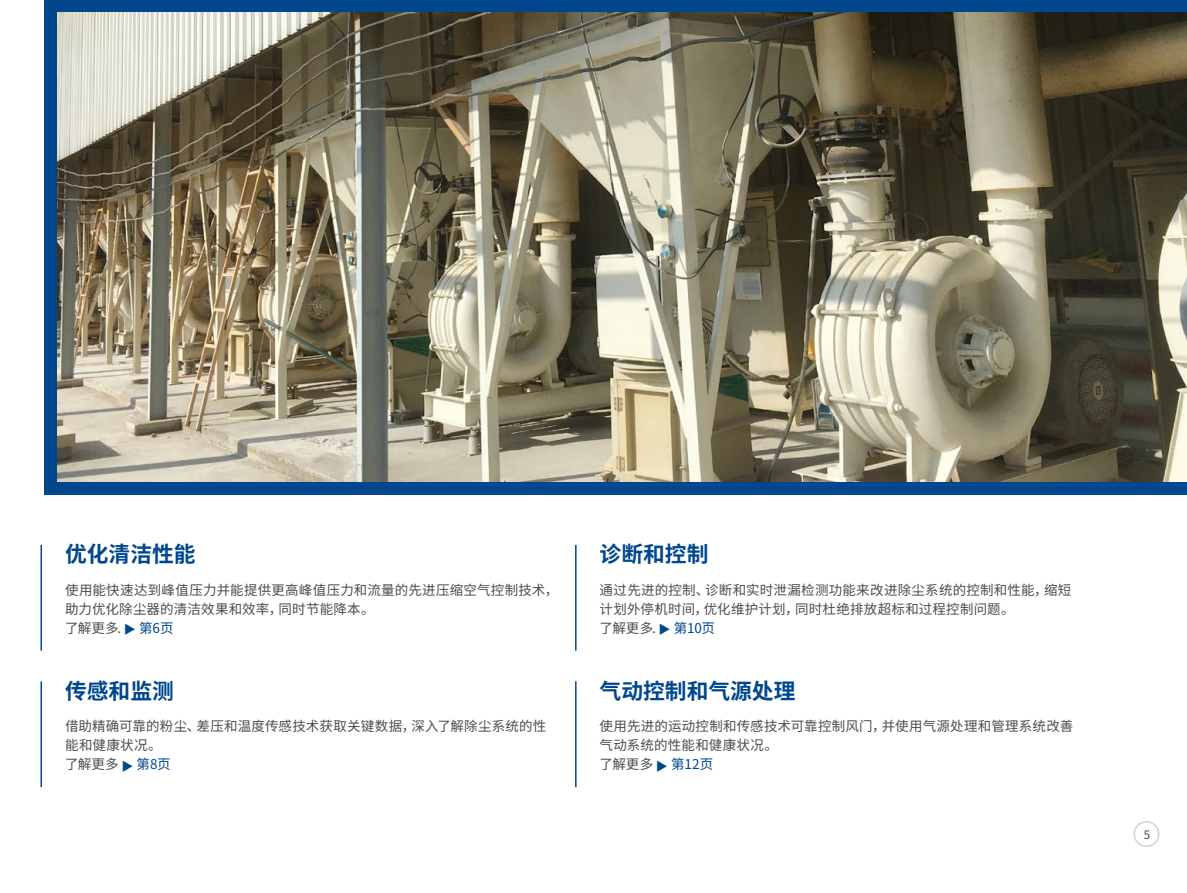
<style>
.page{position:relative;width:1187px;height:893px;background:#fff}
.page>*{position:absolute;margin:0;border:0;box-sizing:border-box;transform-origin:0 0}
.t1{font:700 21.75px "Noto Sans CJ Ksc";color:#00478e}
.t2{font:13.5px/19px "Noto Sans CJ Ksc";letter-spacing:.015em;color:#4c4c4e}
.t3{font:11.55px "Noto Sans CJ Ksc";color:#4c4c4e}
.s1{color:#00478e}
</style>
<div class="page">
<div style="left:1133px;top:821px;width:26px;height:26px;border:2px solid #d1d3d4;border-radius:50%"></div>
<div style="left:45px;top:0;width:1141px;height:494px;background:#00478e"></div>
<img style="left:57px;top:12px;width:1129px;height:470px">
<hr style="left:40px;top:545px;width:2px;height:106px;background:#00478e">
<hr style="left:575px;top:545px;width:1px;height:106px;background:#00478e">
<hr style="left:40px;top:681px;width:2px;height:106px;background:#00478e">
<hr style="left:575px;top:681px;width:1px;height:106px;background:#00478e">
<p class="t1" style="left:65px;top:542px;width:132px">优化清洁性能</p>
<p class="t2" style="left:65px;top:581px;width:494px">使用能快速达到峰值压力并能提供更高峰值压力和流量的先进压缩空气控制技术，助力优化除尘器的清洁效果和效率，同时节能降本。<br>了解更多. <span class="s1">◆ 第6页</span></p>
<p class="t1" style="left:65px;top:678px;width:110px">传感和监测</p>
<p class="t2" style="left:65px;top:717px;width:482px">借助精确可靠的粉尘、差压和温度传感技术获取关键数据，深入了解除尘系统的性能和健康状况。<br>了解更多 <span class="s1">◆ 第8页</span></p>
<p class="t1" style="left:599px;top:542px;width:110px">诊断和控制</p>
<p class="t2" style="left:599px;top:581px;width:473px">通过先进的控制、诊断和实时泄漏检测功能来改进除尘系统的控制和性能，缩短计划外停机时间，优化维护计划，同时杜绝排放超标和过程控制问题。<br>了解更多. <span class="s1">◆ 第10页</span></p>
<p class="t1" style="left:599px;top:678px;width:197px">气动控制和气源处理</p>
<p class="t2" style="left:599px;top:717px;width:475px">使用先进的运动控制和传感技术可靠控制风门，并使用气源处理和管理系统改善气动系统的性能和健康状况。<br>了解更多 <span class="s1">◆ 第12页</span></p>
<p class="t3" style="left:1143px;top:828px;width:8px">5</p>
</div>
